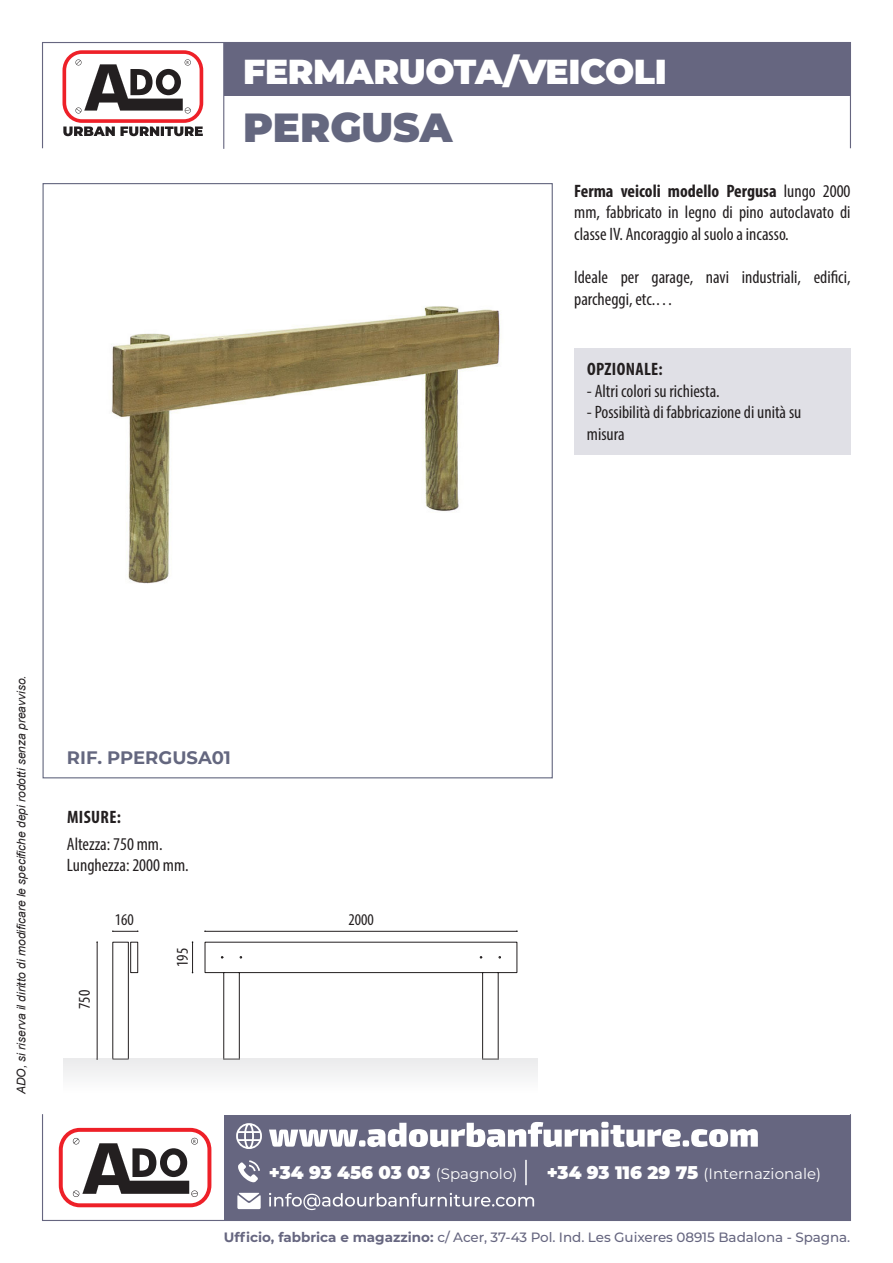
<style>
.page{position:relative;width:893px;height:1263px;background:#fff}
.page>*{position:absolute;margin:0;border:0;box-sizing:border-box;transform-origin:0 0}
.t1{font:900 40.5px "Montserrat";color:#64677f}
.t2{font:900 34.5px "Montserrat";letter-spacing:-.01em;color:#fff}
.t3{font:condensed 18px/21.6px "Myriad Pro";color:#231f20}
.t4{font:900 18px "Montserrat";letter-spacing:-.005em;color:#fff}
.t5{font:700 condensed 18px "Myriad Pro";letter-spacing:.02em;color:#231f20}
.t6{font:700 18px "Montserrat";color:#64677f}
.t7{font:condensed 16.5px "Myriad Pro";color:#231f20}
.t8{font:15px "Montserrat";color:#fff}
.t9{font:500 13.5px "Montserrat";letter-spacing:-.005em;color:#666680}
.t10{font:italic 12px "Arial";color:#231f20}
.t11{font:4.8px "Myriad Pro";color:#231f20}
.t12{font:4.35px "Myriad Pro";color:#231f20}
.s1{font-weight:700}
.s2{font-weight:400;font-size:15px}
.s3{font-weight:900;font-size:18px}
</style>
<div class="page">
<svg style="left:59px;top:1128px;width:152px;height:79px"></svg>
<div style="left:224px;top:1115px;width:626px;height:105px;background:#666680"></div>
<svg style="left:236px;top:1123px;width:26px;height:26px"></svg>
<svg style="left:237px;top:1193px;width:24px;height:16px"></svg>
<hr style="left:525px;top:1160px;width:2px;height:25px;background:#fff">
<div style="left:42px;top:1113px;width:809px;height:108px;border:1px solid #666680"></div>
<svg style="left:269px;top:1122px;width:489px;height:25px"></svg>
<svg style="left:269px;top:1193px;width:265px;height:17px"></svg>
<svg style="left:238px;top:1160px;width:22px;height:22px"></svg>
<div style="left:42px;top:42px;width:809px;height:107px;border:1px solid #666680"></div>
<hr style="left:223px;top:43px;width:1px;height:106px;background:#666680">
<div style="left:224px;top:43px;width:626px;height:53px;background:#666680"></div>
<svg style="left:63px;top:50px;width:140px;height:86px"></svg>
<img style="left:111px;top:306px;width:389px;height:278px">
<div style="left:574px;top:349px;width:276px;height:106px;background:#e0e0e6"></div>
<svg style="left:192px;top:941px;width:325px;height:118px"></svg>
<hr style="left:97px;top:942px;width:1px;height:117px;background:#231f20">
<svg style="left:112px;top:930px;width:27px;height:2px"></svg>
<hr style="left:205px;top:931px;width:312px;height:1px;background:#231f20">
<svg style="left:112px;top:942px;width:389px;height:117px"></svg>
<div style="left:64px;top:1059px;width:473px;height:34px;background:#f3f4f4"></div>
<p class="t12" style="left:187px;top:60px;width:4px">R</p>
<p class="t2" style="left:243px;top:45px;width:425px">FERMARUOTA/VEICOLI</p>
<p class="t1" style="left:243px;top:98px;width:211px">PERGUSA</p>
<p class="t3" style="left:574px;top:180px;width:278px;text-align:justify"><span class="s1">Ferma veicoli modello Pergusa</span> lungo 2000 mm, fabbricato in legno di pino autoclavato di classe IV. Ancoraggio al suolo a incasso.</p>
<p class="t3" style="left:574px;top:266px;width:278px">Ideale per garage, navi industriali, edifici, parcheggi, etc.…</p>
<p class="t5" style="left:587px;top:358px;width:77px">OPZIONALE:</p>
<p class="t3" style="left:587px;top:380px;width:134px">- Altri colori su richiesta.</p>
<p class="t3" style="left:587px;top:401px;width:216px">- Possibilità di fabbricazione di unità su misura</p>
<p class="t10" style="left:14px;top:1094px;width:420px;rotate:-90deg">ADO, si riserva il diritto di modificare le specifiche depi rodotti senza preavviso.</p>
<p class="t6" style="left:67px;top:744px;width:165px">RIF. PPERGUSA01</p>
<p class="t5" style="left:67px;top:806px;width:55px">MISURE:</p>
<p class="t3" style="left:67px;top:833px;width:97px">Altezza: 750 mm.</p>
<p class="t3" style="left:67px;top:854px;width:123px">Lunghezza: 2000 mm.</p>
<p class="t7" style="left:115px;top:909px;width:21px">160</p>
<p class="t7" style="left:74px;top:1009px;width:21px;rotate:-90deg">750</p>
<p class="t7" style="left:172px;top:967px;width:21px;rotate:-90deg">195</p>
<p class="t7" style="left:349px;top:909px;width:27px">2000</p>
<p class="t11" style="left:193px;top:1138px;width:4px">R</p>
<p class="t4" style="left:269px;top:1159px;width:250px">+34 93 456 03 03 <span class="s2">(Spagnolo)</span></p>
<p class="t8" style="left:547px;top:1164px;width:276px"><span class="s3">+34 93 116 29 75</span> (Internazionale)</p>
<p class="t9" style="left:224px;top:1227px;width:628px"><span class="s1">Ufficio, fabbrica e magazzino:</span> c/ Acer, 37-43 Pol. Ind. Les Guixeres 08915 Badalona - Spagna.</p>
</div>
